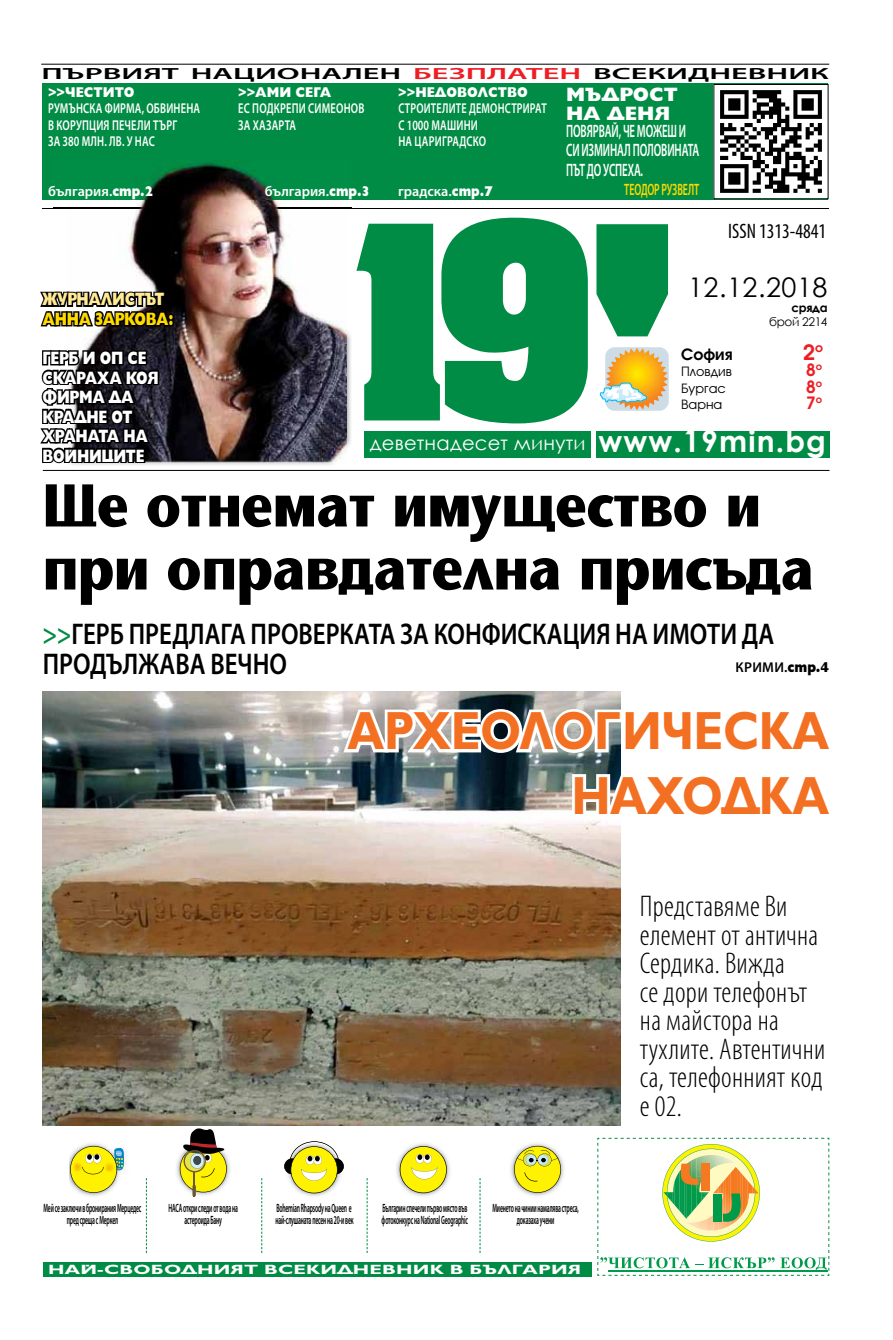
<style>
.page{position:relative;width:893px;height:1340px;background:#fff}
.page>*{position:absolute;margin:0;border:0;box-sizing:border-box;transform-origin:0 0}
.t1{font:61.5px/63px "Stone Sans";letter-spacing:-.01em;color:#000;scale:.9 1}
.t2{font:700 54px/64.5px "Gilt";letter-spacing:-.01em;color:#f36f21;text-align:right;scale:.87 1}
.t3{font:300 condensed 30px/28.5px "Myriad Pro";letter-spacing:.01em;color:#000}
.t4{font:600 30px/30px "Myriad Pro";color:#000;scale:.83 1}
.t5{font:700 29.85px "Century Gothic";letter-spacing:.04em;color:#fff}
.t6{font:27px "Century Gothic";letter-spacing:.02em;color:#000}
.t7{font:700 22.35px "Avanti CYR";color:#ed1d24}
.t8{font:condensed 21px "Myriad Pro";color:#000;scale:.95 1}
.t9{font:19.5px "Century Gothic";letter-spacing:.01em;color:#fff}
.t10{font:800 19.5px/19.5px "Gilt";color:#fff}
.t11{font:800 18px/19.5px "Gilt";letter-spacing:-.02em;color:#fff;scale:.77 1}
.t12{font:600 18px/19.5px "Myriad Pro";letter-spacing:-.01em;color:#fff;scale:.6 1}
.t13{font:800 18px "Gilt";letter-spacing:-.02em;color:#ffda00;scale:.77 1}
.t14{font:800 18px "Gilt";letter-spacing:-.02em;color:#ffea95;scale:.77 1}
.t15{font:700 17.85px "Avanti CYR";color:#ed1d24}
.t16{font:600 16.5px "Myriad Pro";letter-spacing:-.01em;color:#ffda00;scale:.6 1}
.t17{font:700 16.35px "Avanti CYR";color:#000}
.t18{font:600 16.2px "Myriad Pro";color:#000;scale:2 1}
.t19{font:600 14.25px/16.5px "Myriad Pro";letter-spacing:.02em;color:#fff;scale:.73 1}
.t20{font:600 14.25px/16.5px "Myriad Pro";letter-spacing:.02em;color:#fff;scale:.72 1}
.t21{font:600 14.25px "Myriad Pro";color:#fff}
.t22{font:800 14.25px "Gilt";color:#fff;scale:.9 1}
.t23{font:600 14.25px "Myriad Pro";letter-spacing:.02em;color:#000}
.t24{font:700 13.5px "Gilt";letter-spacing:.01em;color:#fff;scale:1.46 1}
.t25{font:13.35px "Avanti CYR";color:#000}
.t26{font:600 12px/12px "Myriad Pro";letter-spacing:-.03em;color:#000;text-align:center;scale:.47 1}
.t27{font:12px "Century Gothic";letter-spacing:-.03em;color:#000}
.t28{font:700 12px "Century Gothic";letter-spacing:-.03em;color:#000}
.s1{color:#ed1d24}
.s2{font-family:"Gilt";font-weight:800}
.s3{color:#008c44}
</style>
<div class="page">
<svg style="left:596px;top:224px;width:72px;height:112px;background:#1e995a"></svg>
<div style="left:364px;top:431px;width:465px;height:27px;background:#008c44"></div>
<div style="left:591px;top:426px;width:5px;height:34px;background:#fff"></div>
<hr style="left:43px;top:208px;width:786px;height:1px;background:#000">
<svg style="left:356px;top:218px;width:232px;height:205px"></svg>
<hr style="left:43px;top:470px;width:786px;height:1px;background:#000">
<hr style="left:41px;top:64px;width:788px;height:1px;background:#000">
<div style="left:43px;top:83px;width:785px;height:117px;background:#008c44"></div>
<div style="left:714px;top:84px;width:114px;height:115px;background:#fff"></div>
<img style="left:720px;top:90px;width:102px;height:103px">
<div style="left:605px;top:347px;width:64px;height:64px;background:#d8e5ed;border-radius:9px"></div>
<img style="left:606px;top:348px;width:62px;height:62px">
<svg style="left:600px;top:383px;width:47px;height:20px"></svg>
<div style="left:43px;top:1262px;width:548px;height:14px;background:#008c44"></div>
<svg style="left:597px;top:1137px;width:233px;height:138px"></svg>
<svg style="left:146px;top:1178px;width:1px;height:74px"></svg>
<svg style="left:261px;top:1178px;width:1px;height:74px"></svg>
<svg style="left:367px;top:1178px;width:1px;height:74px"></svg>
<svg style="left:480px;top:1178px;width:1px;height:74px"></svg>
<img style="left:69px;top:1157px;width:39px;height:39px">
<svg style="left:70px;top:1143px;width:55px;height:49px"></svg>
<img style="left:176px;top:1156px;width:54px;height:41px">
<svg style="left:180px;top:1128px;width:47px;height:68px"></svg>
<img style="left:396px;top:1143px;width:54px;height:53px">
<svg style="left:400px;top:1146px;width:47px;height:47px"></svg>
<img style="left:510px;top:1143px;width:54px;height:53px">
<svg style="left:514px;top:1145px;width:47px;height:47px;background:#e1db45"></svg>
<img style="left:302px;top:1193px;width:25px;height:3px">
<svg style="left:284px;top:1141px;width:60px;height:52px"></svg>
<img style="left:43px;top:691px;width:578px;height:434px">
<svg style="left:340px;top:700px;width:281px;height:57px"></svg>
<svg style="left:569px;top:767px;width:52px;height:55px"></svg>
<img style="left:161px;top:207px;width:191px;height:258px">
<img style="left:53px;top:200px;width:294px;height:262px">
<svg style="left:53px;top:208px;width:14px;height:1px"></svg>
<img style="left:67px;top:208px;width:280px;height:1px">
<img style="left:144px;top:162px;width:130px;height:38px">
<svg style="left:40px;top:285px;width:133px;height:44px"></svg>
<div style="left:168px;top:319px;width:6px;height:7px;border:3px solid #000;border-radius:50%"></div>
<div style="left:168px;top:313px;width:6px;height:8px;border:3px solid #000;border-radius:50%"></div>
<svg style="left:40px;top:347px;width:121px;height:118px;background:#27272a"></svg>
<h3 class="t18" style="left:42px;top:63px;width:395px">ПЪРВИЯТ НАЦИОНАЛЕН <span class="s1">БЕЗПЛАТЕН</span> ВСЕКИДНЕВНИК</h3>
<p class="t22" style="left:48px;top:84px;width:98px">&gt;&gt;ЧЕСТИТО</p>
<p class="t19" style="left:48px;top:100px;width:210px">РУМЪНСКА ФИРМА, ОБВИНЕНА<br>В КОРУПЦИЯ ПЕЧЕЛИ ТЪРГ<br>ЗА 380 МЛН. ЛВ. У НАС</p>
<p class="t21" style="left:48px;top:182px;width:107px">българия.<span class="s2">стр.2</span></p>
<p class="t22" style="left:238px;top:84px;width:105px">&gt;&gt;АМИ СЕГА</p>
<p class="t19" style="left:238px;top:100px;width:174px">ЕС ПОДКРЕПИ СИМЕОНОВ<br>ЗА ХАЗАРТА</p>
<p class="t21" style="left:265px;top:182px;width:107px">българия.<span class="s2">стр.3</span></p>
<p class="t22" style="left:398px;top:84px;width:145px">&gt;&gt;НЕДОВОЛСТВО</p>
<p class="t20" style="left:398px;top:100px;width:208px">СТРОИТЕЛИТЕ ДЕМОНСТРИРАТ<br>С 1000 МАШИНИ<br>НА ЦАРИГРАДСКО</p>
<p class="t21" style="left:398px;top:182px;width:96px">градска.<span class="s2">стр.7</span></p>
<h3 class="t10" style="left:566px;top:85px;width:113px">МЪДРОСТ<br>НА ДЕНЯ</h3>
<h3 class="t12" style="left:566px;top:121px;width:224px">ПОВЯРВАЙ, ЧЕ МОЖЕШ И<br>СИ ИЗМИНАЛ ПОЛОВИНАТА<br>ПЪТ ДО УСПЕХА.</h3>
<h3 class="t16" style="left:624px;top:179px;width:127px">ТЕОДОР РУЗВЕЛТ</h3>
<h3 class="t8" style="left:728px;top:218px;width:104px">ISSN 1313-4841</h3>
<h3 class="t6" style="left:688px;top:268px;width:141px">12.12.2018</h3>
<p class="t28" style="left:791px;top:298px;width:38px">сряда</p>
<p class="t27" style="left:769px;top:313px;width:60px">брой 2214</p>
<h3 class="t17" style="left:681px;top:344px;width:53px">София</h3>
<h3 class="t7" style="left:803px;top:338px;width:21px">2<sup>о</sup></h3>
<p class="t25" style="left:681px;top:364px;width:52px">Пловдив</p>
<h3 class="t15" style="left:806px;top:359px;width:17px">8<sup>о</sup></h3>
<p class="t25" style="left:681px;top:380px;width:46px">Бургас</p>
<h3 class="t15" style="left:806px;top:375px;width:17px">8<sup>о</sup></h3>
<p class="t25" style="left:681px;top:397px;width:43px">Варна</p>
<h3 class="t15" style="left:806px;top:392px;width:17px">7<sup>о</sup></h3>
<h3 class="t14" style="left:43px;top:289px;width:160px">ЖУРНАЛИСТЪТ</h3>
<h3 class="t13" style="left:43px;top:309px;width:172px">АННА ЗАРКОВА:</h3>
<h3 class="t11" style="left:43px;top:348px;width:153px">ГЕРБ И ОП СЕ<br>СКАРАХА КОЯ<br>ФИРМА ДА<br>КРАДНЕ ОТ<br>ХРАНАТА НА<br>ВОЙНИЦИТЕ</h3>
<h1 class="t1" style="left:43px;top:474px;width:858px">Ще отнемат имущество и при оправдателна присъда</h1>
<h3 class="t4" style="left:43px;top:618px;width:883px"><span class="s3">&gt;&gt;</span>ГЕРБ ПРЕДЛАГА ПРОВЕРКАТА ЗА КОНФИСКАЦИЯ НА ИМОТИ ДА<br>ПРОДЪЛЖАВА ВЕЧНО</h3>
<h3 class="t5" style="left:598px;top:419px;width:229px">www.19min.bg</h3>
<h3 class="t9" style="left:370px;top:429px;width:217px">деветнадесет минути</h3>
<p class="t23" style="left:736px;top:658px;width:95px">КРИМИ.<span class="s2">стр.4</span></p>
<h2 class="t2" style="left:347px;top:699px;width:555px">АРХЕОЛОГИЧЕСКА<br>НАХОДКА</h2>
<p class="t26" style="left:43px;top:1202px;width:210px">Мей се заключи в бронирания Мерцедес пред среща с Меркел</p>
<p class="t26" style="left:169px;top:1202px;width:149px">НАСА откри следи от вода на астероида Бану</p>
<p class="t26" style="left:275px;top:1202px;width:168px;text-align:left">Bohemian Rhapsody на Queen е най-слушаната песен на 20-и век</p>
<p class="t26" style="left:382px;top:1202px;width:185px;text-align:left">Българин спечели първо място във фотоконкурс на National Geographic</p>
<p class="t26" style="left:492px;top:1202px;width:185px">Миенето на чинии намалява стреса, доказаха учени</p>
<p class="t24" style="left:48px;top:1261px;width:367px">НАЙ-СВОБОДНИЯТ ВСЕКИДНЕВНИК В БЪЛГАРИЯ</p>
<h3 class="t3" style="left:640px;top:891px;width:187px">Представяме Ви елемент от антична<br>Сердика. Вижда<br>се дори телефонът на майстора на тухлите. Автентични са, телефонният код е 02.</h3>
</div>
